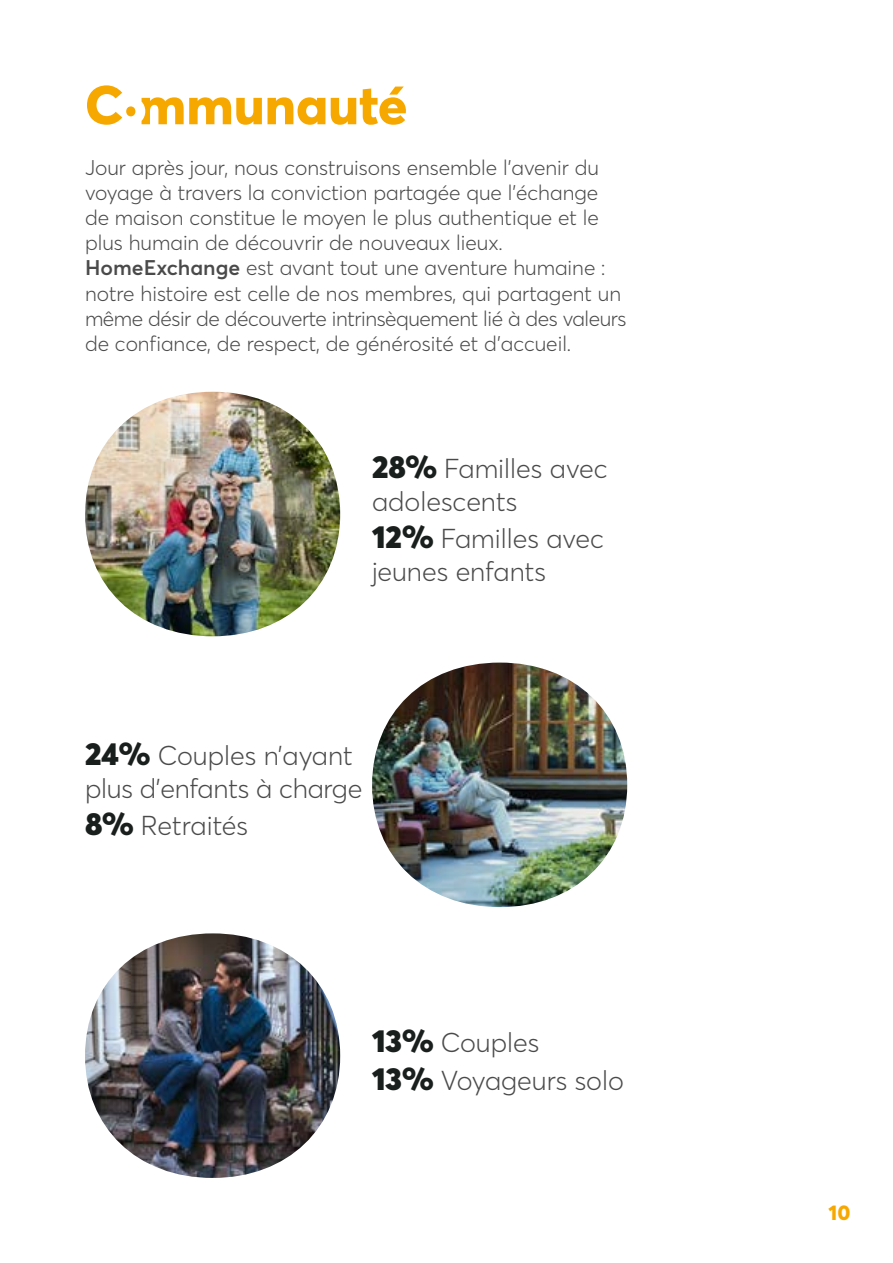
<style>
.page{position:relative;width:893px;height:1263px;background:#fff}
.page>*{position:absolute;margin:0;border:0;box-sizing:border-box;transform-origin:0 0}
.t1{font:300 27px/32.4px "Averta Std PE";color:#4a4a4a}
.t2{font:300 21px/25.2px "Averta Std PE";color:#4a4a4a}
.t3{font:800 21px "Averta Std PE";color:#f7a800}
.s1{font-weight:600}
.s2{font-weight:900;font-size:31.5px;color:#191f1d}
</style>
<div class="page">
<img style="left:85px;top:933px;width:255px;height:245px">
<img style="left:85px;top:392px;width:255px;height:244px">
<img style="left:372px;top:663px;width:255px;height:244px">
<svg style="left:331px;top:87px;width:75px;height:38px"></svg>
<svg style="left:87px;top:85px;width:35px;height:40px"></svg>
<svg style="left:142px;top:97px;width:183px;height:28px"></svg>
<div style="left:126px;top:106px;width:9px;height:10px;background:#f7a800;border-radius:50%"></div>
<p class="t2" style="left:85px;top:154px;width:543px">Jour après jour, nous construisons ensemble l’avenir du voyage à travers la conviction partagée que l’échange de maison constitue le moyen le plus authentique et le plus humain de découvrir de nouveaux lieux.<br><span class="s1">HomeExchange</span> est avant tout une aventure humaine : notre histoire est celle de nos membres, qui partagent un même désir de découverte intrinsèquement lié à des valeurs de confiance, de respect, de générosité et d’accueil.</p>
<p class="t1" style="left:372px;top:451px;width:237px"><span class="s2">28%</span> Familles avec adolescents</p>
<p class="t1" style="left:372px;top:522px;width:233px"><span class="s2">12%</span> Familles avec jeunes enfants</p>
<p class="t1" style="left:85px;top:738px;width:279px"><span class="s2">24%</span> Couples n’ayant plus d’enfants à charge</p>
<p class="t1" style="left:85px;top:809px;width:164px"><span class="s2">8%</span> Retraités</p>
<p class="t1" style="left:372px;top:1023px;width:253px;line-height:37.8px"><span class="s2">13%</span> Couples<br><span class="s2">13%</span> Voyageurs solo</p>
<p class="t3" style="left:828px;top:1198px;width:23px">10</p>
</div>
